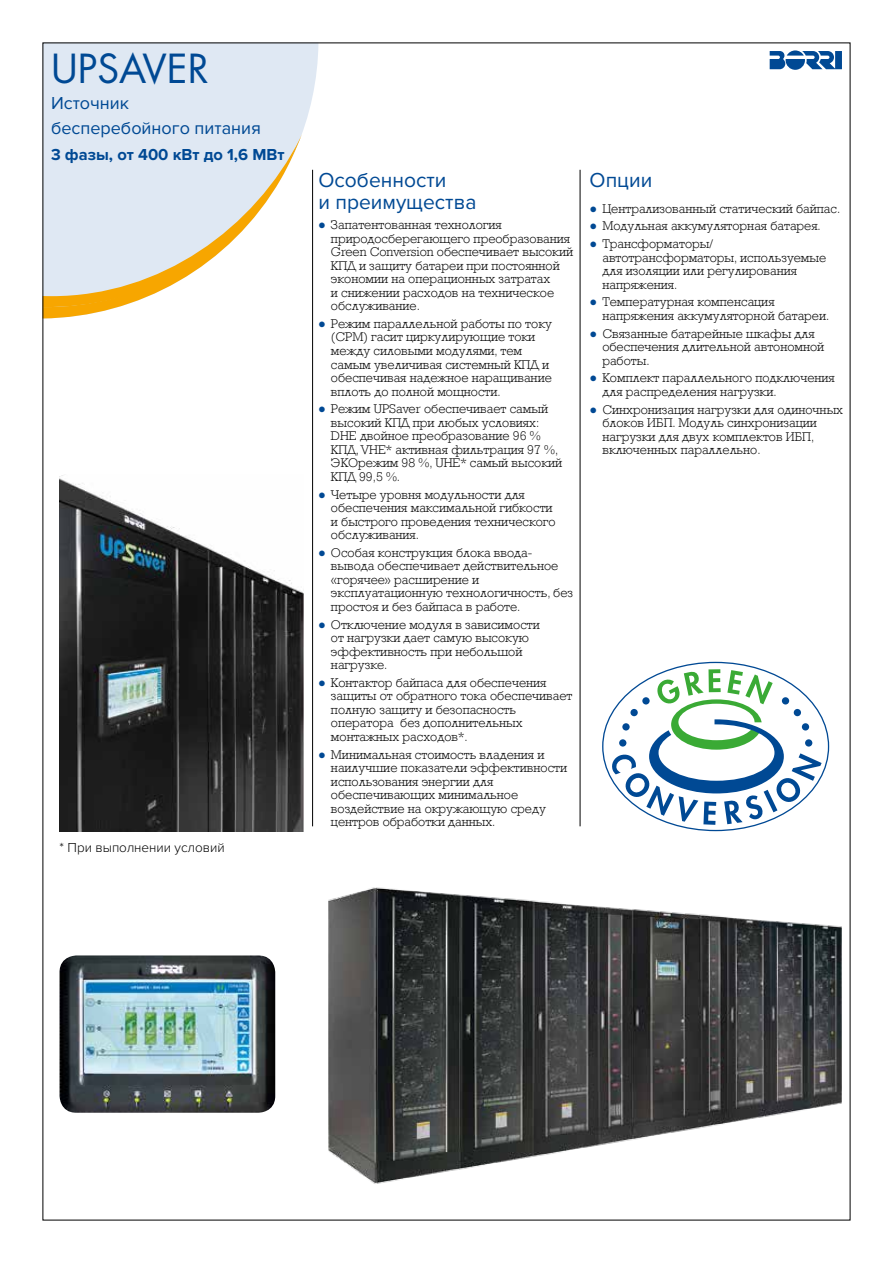
<style>
.page{position:relative;width:893px;height:1263px;background:#fff}
.page>*{position:absolute;margin:0;border:0;box-sizing:border-box;transform-origin:0 0}
.t1{font:39px "Futura Std";color:#004994}
.t2{font:21px/22.5px "Proxima Nova";color:#004994}
.t3{font:18px/25.5px "Proxima Nova";color:#004994}
.t4{font:700 16.5px "Proxima Nova";color:#004994}
.t5{font:300 13.5px "Proxima Nova";color:#000}
.t6{font:300 12.9px/13.5px "Rockwell";color:#000}
.s1{color:#004994}
</style>
<div class="page">
<svg style="left:45px;top:45px;width:273px;height:273px;background:#e2eaf4"></svg>
<svg style="left:45px;top:134px;width:257px;height:184px;fill:#dfe8f3"></svg>
<svg style="left:770px;top:50px;width:72px;height:20px"></svg>
<img style="left:328px;top:887px;width:514px;height:297px">
<img style="left:60px;top:955px;width:215px;height:158px">
<svg style="left:603px;top:662px;width:225px;height:168px"></svg>
<svg style="left:610px;top:669px;width:212px;height:156px"></svg>
<div style="left:642px;top:697px;width:8px;height:7px;background:#004994;border-radius:50%"></div>
<div style="left:630px;top:709px;width:8px;height:7px;background:#004994;border-radius:50%"></div>
<div style="left:622px;top:723px;width:8px;height:7px;background:#004994;border-radius:50%"></div>
<div style="left:619px;top:739px;width:7px;height:7px;background:#004994;border-radius:50%"></div>
<div style="left:782px;top:697px;width:7px;height:7px;background:#004994;border-radius:50%"></div>
<div style="left:794px;top:709px;width:7px;height:7px;background:#004994;border-radius:50%"></div>
<div style="left:802px;top:723px;width:7px;height:7px;background:#004994;border-radius:50%"></div>
<div style="left:805px;top:739px;width:7px;height:7px;background:#004994;border-radius:50%"></div>
<hr style="left:580px;top:170px;width:1px;height:656px;background:#000">
<hr style="left:312px;top:170px;width:1px;height:656px;background:#000">
<img style="left:60px;top:475px;width:243px;height:356px">
<h1 class="t1" style="left:51px;top:44px;width:159px">UPSAVER</h1>
<h3 class="t3" style="left:51px;top:90px;width:211px">Источник бесперебойного питания</h3>
<p class="t4" style="left:51px;top:145px;width:235px">3 фазы, от 400 кВт до 1,6 МВт</p>
<p class="t5" style="left:60px;top:839px;width:167px">* При выполнении условий</p>
<h2 class="t2" style="left:318px;top:169px;width:159px">Особенности<br>и преимущества</h2>
<p class="t6" style="left:331px;top:218px;width:244px;text-indent:-13px"><span class="s1">●</span> Запатентованная технология природосберегающего преобразования Green Conversion обеспечивает высокий КПД и защиту батареи при постоянной экономии на операционных затратах<br>и снижении расходов на техническое обслуживание.</p>
<p class="t6" style="left:331px;top:316px;width:222px;text-indent:-13px"><span class="s1">●</span> Режим параллельной работы по току (CPM) гасит циркулирующие токи между силовыми модулями, тем самым увеличивая системный КПД и обеспечивая надежное наращивание вплоть до полной мощности.</p>
<p class="t6" style="left:331px;top:402px;width:233px;text-indent:-13px"><span class="s1">●</span> Режим UPSaver обеспечивает самый высокий КПД при любых условиях:<br>DHE двойное преобразование 96 %<br>КПД,VHE* активная фильтрация 97 %,<br>ЭКОрежим 98 %, UHE* самый высокий<br>КПД 99,5 %.</p>
<p class="t6" style="left:331px;top:487px;width:226px;text-indent:-13px"><span class="s1">●</span> Четыре уровня модульности для обеспечения максимальной гибкости и быстрого проведения технического обслуживания.</p>
<p class="t6" style="left:331px;top:545px;width:244px;text-indent:-13px"><span class="s1">●</span> Особая конструкция блока ввода&shy;вывода обеспечивает действительное «горячее» расширение и эксплуатационную технологичность, без простоя и без байпаса в работе.</p>
<p class="t6" style="left:331px;top:617px;width:210px;text-indent:-13px"><span class="s1">●</span> Отключение модуля в зависимости от нагрузки дает самую высокую эффективность при небольшой нагрузке.</p>
<p class="t6" style="left:331px;top:675px;width:243px;text-indent:-13px"><span class="s1">●</span> Контактор байпаса для обеспечения защиты от обратного тока обеспечивает полную защиту и безопасность оператора без дополнительных монтажных расходов*.</p>
<p class="t6" style="left:331px;top:747px;width:238px;text-indent:-13px"><span class="s1">●</span> Минимальная стоимость владения и наилучшие показатели эффективности использования энергии для обеспечивающих минимальное воздействие на окружающую среду центров обработки данных.</p>
<h2 class="t2" style="left:590px;top:169px;width:64px">Опции</h2>
<p class="t6" style="left:590px;top:201px;width:252px"><span class="s1">●</span> Централизованный статический байпас.</p>
<p class="t6" style="left:590px;top:219px;width:233px"><span class="s1">●</span> Модульная аккумуляторная батарея.</p>
<p class="t6" style="left:602px;top:237px;width:225px;text-indent:-13px"><span class="s1">●</span> Трансформаторы/ автотрансформаторы, используемые для изоляции или регулирования напряжения.</p>
<p class="t6" style="left:602px;top:295px;width:228px;text-indent:-13px"><span class="s1">●</span> Температурная компенсация напряжения аккумуляторной батареи.</p>
<p class="t6" style="left:602px;top:326px;width:223px;text-indent:-13px"><span class="s1">●</span> Связанные батарейные шкафы для обеспечения длительной автономной работы.</p>
<p class="t6" style="left:602px;top:371px;width:234px;text-indent:-13px"><span class="s1">●</span> Комплект параллельного подключения для распределения нагрузки.</p>
<p class="t6" style="left:602px;top:402px;width:242px;text-indent:-13px"><span class="s1">●</span> Синхронизация нагрузки для одиночных блоков ИБП. Модуль синхронизации нагрузки для двух комплектов ИБП, включенных параллельно.</p>
</div>
